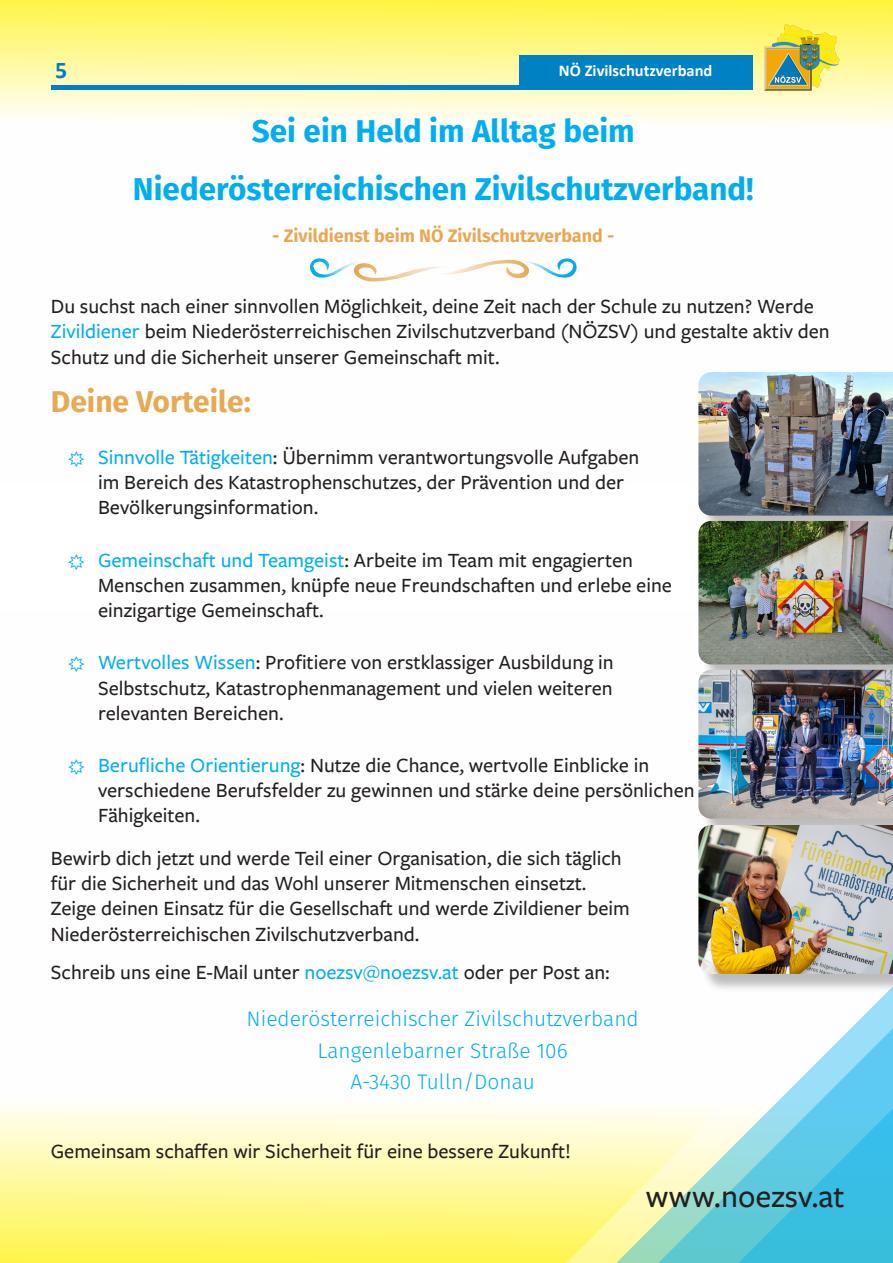
<style>
.page{position:relative;width:893px;height:1263px;background:#fff}
.page>*{position:absolute;margin:0;border:0;box-sizing:border-box;transform-origin:0 0}
.Absatz{font:500 33px "Freight Sans Pro";color:#231f20}
.Überschrift{font:700 31.5px "Fira Sans";color:#00aeef}
.Unterüberschrift{font:700 30px "Fira Sans";color:#e8a954}
.t1{font:700 24px "Calibri";color:#0081c4}
.Absatz-2{font:500 21px/25.2px "Freight Sans Pro";color:#231f20}
.Absatz-3{font:300 21px "Fira Sans";color:#00aeef}
.Überschrift-2{font:700 18px "Fira Sans";color:#e8a853}
.t2{font:700 16.5px "Calibri";color:#fff}
.s1{color:#00aeef}
</style>
<div class="page">
<svg style="left:0;top:0;width:893px;height:125px;background:#fcf79b"></svg>
<svg style="left:0;top:1104px;width:468px;height:159px;background:#fff99f"></svg>
<svg style="left:468px;top:1107px;width:18px;height:156px;background:#fff99f"></svg>
<svg style="left:486px;top:1107px;width:19px;height:156px;background:#fff99f"></svg>
<svg style="left:505px;top:1108px;width:87px;height:155px;background:#fff9a0"></svg>
<svg style="left:592px;top:992px;width:301px;height:271px"></svg>
<svg style="left:310px;top:258px;width:267px;height:24px"></svg>
<div style="left:701px;top:374px;width:192px;height:160px;background:#231f20;opacity:.3"></div>
<img style="left:698px;top:372px;width:195px;height:144px">
<div style="left:701px;top:523px;width:192px;height:160px;background:#231f20;opacity:.3"></div>
<img style="left:698px;top:521px;width:195px;height:143px">
<div style="left:701px;top:672px;width:192px;height:165px;background:#231f20;opacity:.3"></div>
<img style="left:698px;top:670px;width:195px;height:149px">
<div style="left:701px;top:827px;width:192px;height:165px;background:#231f20;opacity:.3"></div>
<img style="left:698px;top:825px;width:195px;height:149px">
<div style="left:519px;top:56px;width:234px;height:33px;background:#0081c4"></div>
<img style="left:759px;top:20px;width:85px;height:75px">
<hr style="left:51px;top:85px;width:702px;height:4px;background:#0081c4">
<p class="t1" style="left:55px;top:53px;width:14px">5</p>
<p class="t2" style="left:559px;top:59px;width:155px">NÖ Zivilschutzverband</p>
<p class="Überschrift" style="left:252px;top:104px;width:384px">Sei ein Held im Alltag beim</p>
<p class="Überschrift" style="left:133px;top:163px;width:622px">Niederösterreichischen Zivilschutzverband!</p>
<p class="Überschrift-2" style="left:272px;top:220px;width:344px">- Zivildienst beim NÖ Zivilschutzverband -</p>
<p class="Absatz-2" style="left:51px;top:293px;width:780px">Du suchst nach einer sinnvollen Möglichkeit, deine Zeit nach der Schule zu nutzen? Werde<br><span class="s1">Zivildiener</span> beim Niederösterreichischen Zivilschutzverband (NÖZSV) und gestalte aktiv den<br>Schutz und die Sicherheit unserer Gemeinschaft mit.</p>
<p class="Unterüberschrift" style="left:51px;top:376px;width:202px">Deine Vorteile:</p>
<p class="Absatz-2" style="left:98px;top:444px;width:543px"><span class="s1">Sinnvolle Tätigkeiten</span>: Übernimm verantwortungsvolle Aufgaben im Bereich des Katastrophenschutzes, der Prävention und der<br>Bevölkerungsinformation.</p>
<p class="Absatz-2" style="left:98px;top:546px;width:575px"><span class="s1">Gemeinschaft und Teamgeist</span>: Arbeite im Team mit engagierten<br>Menschen zusammen, knüpfe neue Freundschaften und erlebe eine einzigartige Gemeinschaft.</p>
<p class="Absatz-2" style="left:98px;top:649px;width:517px;text-align:justify"><span class="s1">Wertvolles Wissen</span>: Profitiere von erstklassiger Ausbildung in Selbstschutz, Katastrophenmanagement und vielen weiteren relevanten Bereichen.</p>
<p class="Absatz-2" style="left:98px;top:752px;width:598px"><span class="s1">Berufliche Orientierung</span>: Nutze die Chance, wertvolle Einblicke in verschiedene Berufsfelder zu gewinnen und stärke deine persönlichen<br>Fähigkeiten.</p>
<p class="Absatz-2" style="left:51px;top:845px;width:580px">Bewirb dich jetzt und werde Teil einer Organisation, die sich täglich für die Sicherheit und das Wohl unserer Mitmenschen einsetzt.<br>Zeige deinen Einsatz für die Gesellschaft und werde Zivildiener beim Niederösterreichischen Zivilschutzverband.</p>
<p class="Absatz-2" style="left:51px;top:959px;width:561px">Schreib uns eine E-Mail unter <span class="s1">noezsv@noezsv.at</span> oder per Post an:</p>
<p class="Absatz-3" style="left:247px;top:1004px;width:394px">Niederösterreichischer Zivilschutzverband</p>
<p class="Absatz-3" style="left:318px;top:1035px;width:252px">Langenlebarner Straße 106</p>
<p class="Absatz-3" style="left:350px;top:1067px;width:186px">A-3430 Tulln/Donau</p>
<p class="Absatz-2" style="left:51px;top:1138px;width:522px">Gemeinsam schaffen wir Sicherheit für eine bessere Zukunft!</p>
<p class="Absatz" style="left:646px;top:1174px;width:200px">www.noezsv.at</p>
</div>
